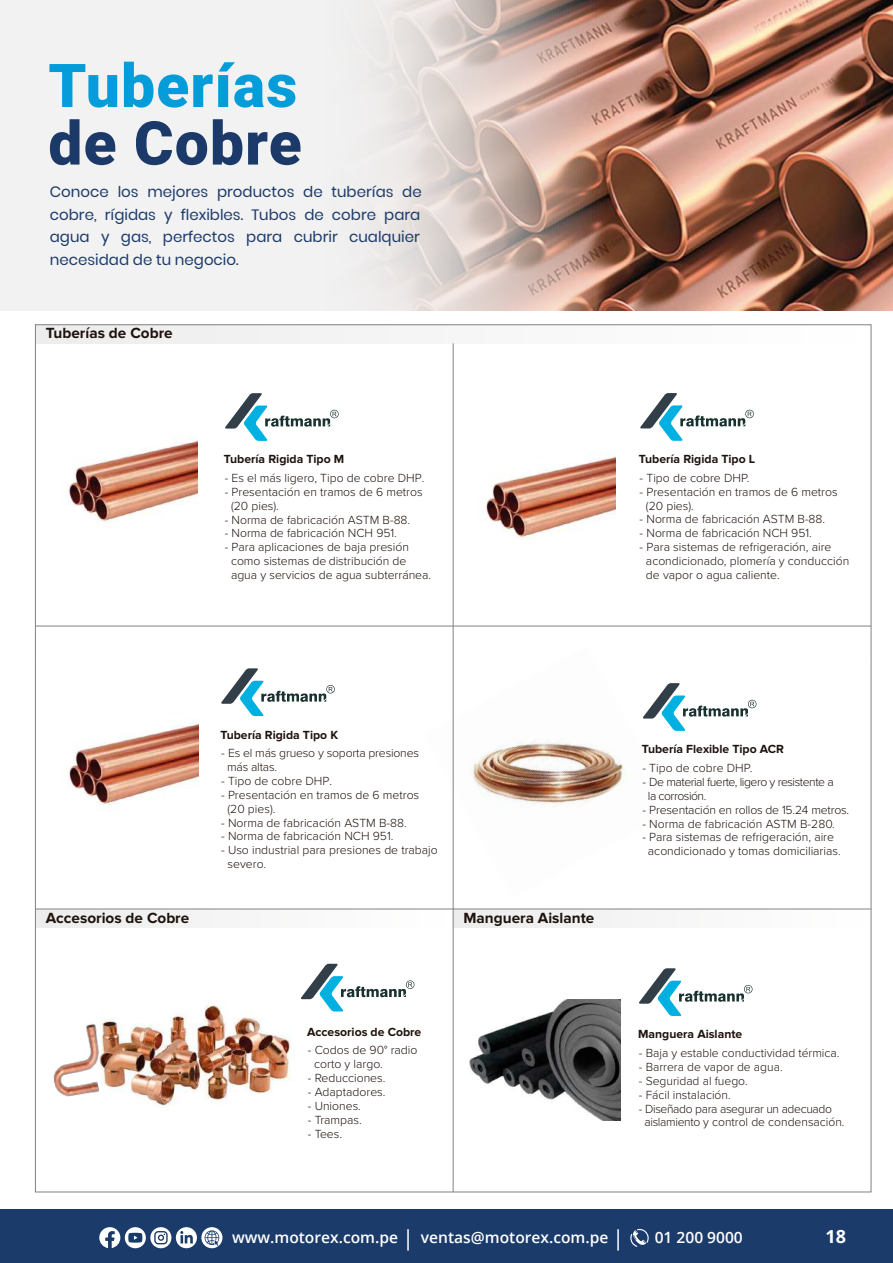
<style>
.page{position:relative;width:893px;height:1263px;background:#fff}
.page>*{position:absolute;margin:0;border:0;box-sizing:border-box;transform-origin:0 0}
.t1{font:900 60.45px "Roboto";letter-spacing:.02em;color:#049dda}
.t2{font:900 60.45px "Roboto";letter-spacing:.02em;color:#1c3a69}
.t3{font:700 18px "Open Sans";color:#fff}
.t4{font:600 15.6px "Open Sans";color:#fff}
.t5{font:700 15.3px "Proxima Nova";color:#1e120d}
.t6{font:15px/22.8px "Poppins";color:#1c3a69}
.t7{font:300 12.15px/13.8px "Proxima Nova";color:#1e120d}
.t8{font:700 12.15px "Proxima Nova";color:#1e120d}
.t9{font:300 12.15px/13.8px "Proxima Nova";letter-spacing:-.025em;color:#1e120d}
.t10{font:300 12.15px/13.8px "Proxima Nova";letter-spacing:-.04em;color:#1e120d}
</style>
<div class="page">
<img style="left:452px;top:646px;width:173px;height:252px">
<svg style="left:643px;top:683px;width:113px;height:48px"></svg>
<img style="left:128px;top:1005px;width:163px;height:101px">
<img style="left:53px;top:1018px;width:75px;height:79px">
<div style="left:0;top:1209px;width:893px;height:54px;background:#1b3b6b"></div>
<svg style="left:150px;top:1227px;width:21px;height:21px"></svg>
<svg style="left:201px;top:1227px;width:21px;height:21px"></svg>
<div style="left:176px;top:1227px;width:21px;height:21px;background:#fff;border-radius:50%"></div>
<svg style="left:180px;top:1231px;width:13px;height:12px"></svg>
<svg style="left:125px;top:1227px;width:21px;height:21px"></svg>
<svg style="left:128px;top:1233px;width:14px;height:9px"></svg>
<svg style="left:99px;top:1227px;width:21px;height:21px"></svg>
<svg style="left:205px;top:1230px;width:14px;height:16px"></svg>
<svg style="left:154px;top:1231px;width:14px;height:13px"></svg>
<hr style="left:407px;top:1229px;width:2px;height:21px;background:#fff">
<hr style="left:617px;top:1229px;width:2px;height:21px;background:#fff">
<svg style="left:630px;top:1229px;width:19px;height:18px"></svg>
<img style="left:774px;top:0;width:119px;height:310px">
<img style="left:0;top:0;width:774px;height:310px">
<img style="left:486px;top:455px;width:129px;height:83px">
<svg style="left:640px;top:393px;width:114px;height:48px"></svg>
<svg style="left:639px;top:968px;width:113px;height:48px"></svg>
<div style="left:35px;top:325px;width:836px;height:18px;background:#f6f6f6"></div>
<div style="left:35px;top:909px;width:418px;height:18px;background:#f6f6f6"></div>
<div style="left:453px;top:909px;width:418px;height:18px;background:#f6f6f6"></div>
<hr style="left:453px;top:343px;width:1px;height:849px;background:#828185">
<hr style="left:35px;top:909px;width:836px;height:1px;background:#828185">
<hr style="left:35px;top:626px;width:836px;height:1px;background:#828185">
<img style="left:469px;top:999px;width:152px;height:122px">
<svg style="left:301px;top:964px;width:113px;height:47px"></svg>
<img style="left:69px;top:439px;width:129px;height:83px">
<svg style="left:225px;top:393px;width:114px;height:48px"></svg>
<img style="left:69px;top:722px;width:129px;height:83px">
<svg style="left:221px;top:668px;width:114px;height:48px"></svg>
<h1 class="t1" style="left:48px;top:43px;width:250px">Tuberías</h1>
<h1 class="t2" style="left:48px;top:101px;width:255px">de Cobre</h1>
<p class="t6" style="left:50px;top:180px;width:373px">Conoce los mejores productos de tuberías de cobre, rígidas y flexibles. Tubos de cobre para agua y gas, perfectos para cubrir cualquier necesidad de tu negocio.</p>
<p class="t5" style="left:46px;top:325px;width:128px">Tuberías de Cobre</p>
<p class="t8" style="left:224px;top:452px;width:122px">Tubería Rigida Tipo M</p>
<p class="t7" style="left:225px;top:470px;width:201px">- Es el más ligero, Tipo de cobre DHP.</p>
<p class="t7" style="left:231px;top:484px;width:193px;text-indent:-6px">- Presentación en tramos de 6 metros (20 pies).</p>
<p class="t7" style="left:225px;top:512px;width:187px">- Norma de fabricación ASTM B-88.</p>
<p class="t7" style="left:225px;top:526px;width:174px">- Norma de fabricación NCH 951.</p>
<p class="t7" style="left:231px;top:540px;width:202px;text-indent:-6px">- Para aplicaciones de baja presión como sistemas de distribución de agua y servicios de agua subterránea.</p>
<p class="t8" style="left:639px;top:452px;width:118px">Tubería Rigida Tipo L</p>
<p class="t7" style="left:640px;top:470px;width:111px">- Tipo de cobre DHP.</p>
<p class="t7" style="left:646px;top:484px;width:193px;text-indent:-6px">- Presentación en tramos de 6 metros (20 pies).</p>
<p class="t7" style="left:640px;top:512px;width:187px">- Norma de fabricación ASTM B-88.</p>
<p class="t7" style="left:640px;top:526px;width:174px">- Norma de fabricación NCH 951.</p>
<p class="t7" style="left:646px;top:539px;width:205px;text-indent:-6px">- Para sistemas de refrigeración, aire acondicionado, plomería y conducción de vapor o agua caliente.</p>
<p class="t8" style="left:220px;top:727px;width:119px">Tubería Rigida Tipo K</p>
<p class="t7" style="left:227px;top:746px;width:193px;text-indent:-6px">- Es el más grueso y soporta presiones más altas.</p>
<p class="t7" style="left:221px;top:773px;width:113px">- Tipo de cobre DHP.</p>
<p class="t7" style="left:227px;top:787px;width:193px;text-indent:-6px">- Presentación en tramos de 6 metros (20 pies).</p>
<p class="t7" style="left:221px;top:815px;width:187px">- Norma de fabricación ASTM B-88.</p>
<p class="t7" style="left:221px;top:829px;width:174px">- Norma de fabricación NCH 951.</p>
<p class="t7" style="left:227px;top:843px;width:212px;text-indent:-6px">- Uso industrial para presiones de trabajo severo.</p>
<p class="t5" style="left:46px;top:909px;width:145px">Accesorios de Cobre</p>
<p class="t5" style="left:463px;top:909px;width:132px">Manguera Aislante</p>
<p class="t8" style="left:307px;top:1025px;width:116px">Accesorios de Cobre</p>
<p class="t7" style="left:314px;top:1043px;width:105px;text-indent:-6px">- Codos de 90° radio corto y largo.</p>
<p class="t7" style="left:308px;top:1070px;width:79px">- Reducciones.</p>
<p class="t7" style="left:308px;top:1084px;width:79px">- Adaptadores.</p>
<p class="t7" style="left:308px;top:1098px;width:55px">- Uniones.</p>
<p class="t7" style="left:308px;top:1112px;width:56px">- Trampas.</p>
<p class="t7" style="left:308px;top:1126px;width:36px">- Tees.</p>
<p class="t8" style="left:642px;top:742px;width:144px">Tubería Flexible Tipo ACR</p>
<p class="t7" style="left:642px;top:760px;width:111px">- Tipo de cobre DHP.</p>
<p class="t10" style="left:648px;top:774px;width:187px;text-indent:-5px">- De material fuerte, ligero y resistente a la corrosión.</p>
<p class="t7" style="left:642px;top:802px;width:208px">- Presentación en rollos de 15.24 metros.</p>
<p class="t7" style="left:642px;top:816px;width:194px">- Norma de fabricación ASTM B-280.</p>
<p class="t7" style="left:642px;top:830px;width:200px;text-align:center">- Para sistemas de refrigeración, aire acondicionado y tomas domiciliarias.</p>
<p class="t8" style="left:638px;top:1027px;width:106px">Manguera Aislante</p>
<p class="t7" style="left:639px;top:1045px;width:202px">- Baja y estable conductividad térmica.</p>
<p class="t7" style="left:639px;top:1059px;width:145px">- Barrera de vapor de agua.</p>
<p class="t7" style="left:639px;top:1073px;width:110px">- Seguridad al fuego.</p>
<p class="t7" style="left:639px;top:1087px;width:93px">- Fácil instalación.</p>
<p class="t9" style="left:644px;top:1101px;width:202px;text-indent:-6px">- Diseñado para asegurar un adecuado aislamiento y control de condensación.</p>
<p class="t4" style="left:232px;top:1227px;width:168px">www.motorex.com.pe</p>
<p class="t4" style="left:421px;top:1227px;width:189px">ventas@motorex.com.pe</p>
<p class="t4" style="left:655px;top:1227px;width:90px">01 200 9000</p>
<h2 class="t3" style="left:825px;top:1224px;width:22px">18</h2>
</div>
